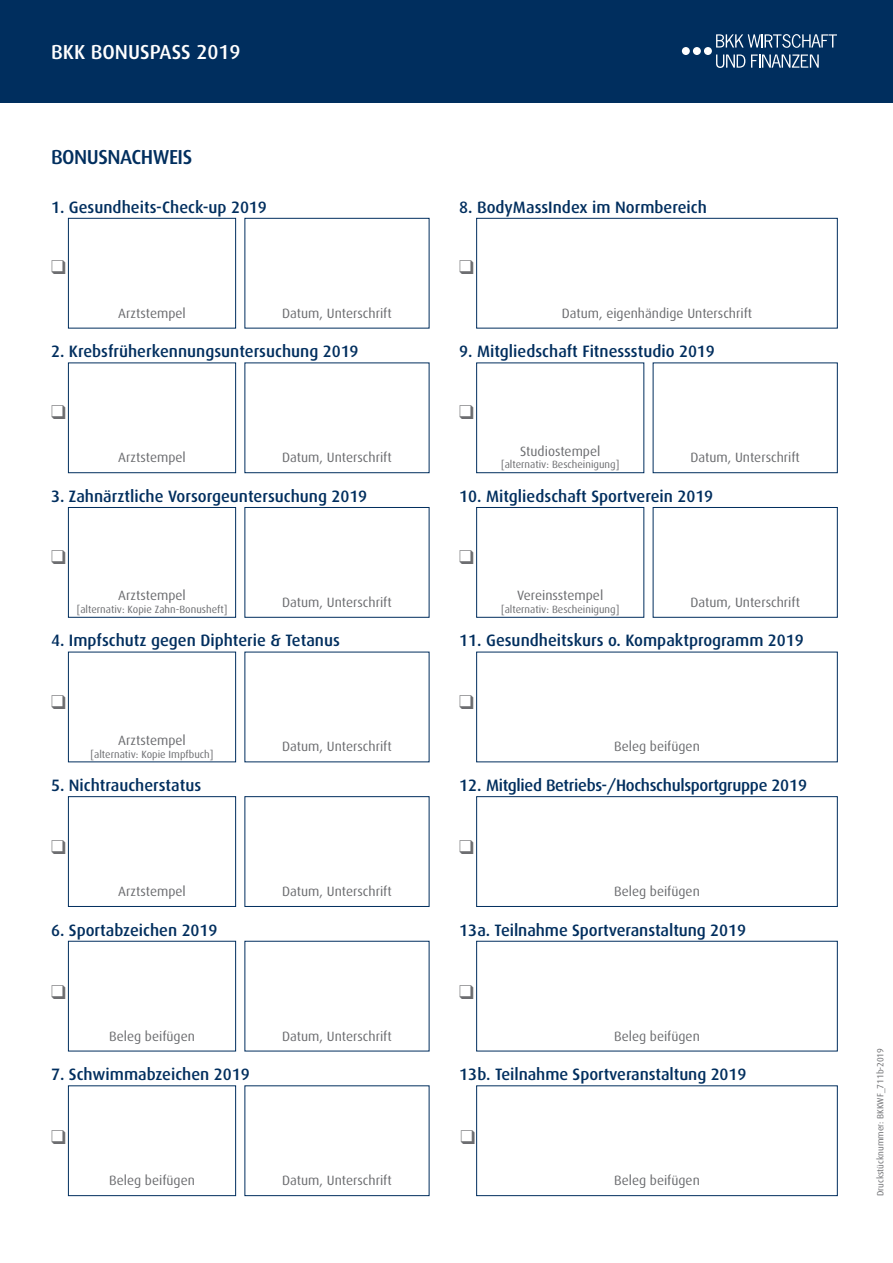
<style>
.page{position:relative;width:893px;height:1263px;background:#fff}
.page>*{position:absolute;margin:0;border:0;box-sizing:border-box;transform-origin:0 0}
.t1{font:500 20.25px "Dax";color:#fff}
.t2{font:500 20.25px "Dax";letter-spacing:-.025em;color:#002e5e}
.t3{font:500 16.5px "Dax";color:#002e5e}
.t4{font:500 16.5px "Dax";letter-spacing:-.02em;color:#002e5e}
.t5{font:13.5px "Dax";color:#6c6d70}
.t6{font:10.5px "Dax";color:#6c6d70}
.t7{font:9px "Dax";color:#6c6d70}
</style>
<div class="page">
<div style="left:68px;top:218px;width:168px;height:110px;border:1px solid #002e5e"></div>
<div style="left:68px;top:362px;width:168px;height:111px;border:1px solid #002e5e"></div>
<div style="left:68px;top:507px;width:168px;height:111px;border:1px solid #002e5e"></div>
<div style="left:68px;top:652px;width:168px;height:110px;border:1px solid #002e5e"></div>
<div style="left:68px;top:796px;width:168px;height:111px;border:1px solid #002e5e"></div>
<div style="left:68px;top:941px;width:168px;height:110px;border:1px solid #002e5e"></div>
<div style="left:68px;top:1085px;width:168px;height:111px;border:1px solid #002e5e"></div>
<div style="left:476px;top:362px;width:168px;height:111px;border:1px solid #002e5e"></div>
<div style="left:244px;top:218px;width:185px;height:110px;border:1px solid #002e5e"></div>
<div style="left:244px;top:362px;width:185px;height:111px;border:1px solid #002e5e"></div>
<div style="left:244px;top:507px;width:185px;height:111px;border:1px solid #002e5e"></div>
<div style="left:244px;top:796px;width:185px;height:111px;border:1px solid #002e5e"></div>
<div style="left:244px;top:1085px;width:185px;height:111px;border:1px solid #002e5e"></div>
<div style="left:653px;top:362px;width:185px;height:111px;border:1px solid #002e5e"></div>
<div style="left:476px;top:507px;width:168px;height:111px;border:1px solid #002e5e"></div>
<div style="left:476px;top:796px;width:362px;height:111px;border:1px solid #002e5e"></div>
<div style="left:476px;top:1085px;width:362px;height:111px;border:1px solid #002e5e"></div>
<div style="left:653px;top:507px;width:185px;height:111px;border:1px solid #002e5e"></div>
<div style="left:476px;top:218px;width:362px;height:110px;border:1px solid #002e5e"></div>
<div style="left:0;top:0;width:893px;height:102px;background:#002e5e"></div>
<svg style="left:716px;top:34px;width:121px;height:14px"></svg>
<svg style="left:716px;top:55px;width:29px;height:13px"></svg>
<svg style="left:751px;top:55px;width:68px;height:13px"></svg>
<div style="left:704px;top:47px;width:8px;height:8px;background:#fff;border-radius:50%"></div>
<div style="left:693px;top:47px;width:8px;height:8px;background:#fff;border-radius:50%"></div>
<div style="left:682px;top:47px;width:8px;height:8px;background:#fff;border-radius:50%"></div>
<p class="t1" style="left:51px;top:40px;width:191px">BKK BONUSPASS 2019</p>
<p class="t2" style="left:51px;top:146px;width:143px">BONUSNACHWEIS</p>
<p class="t3" style="left:51px;top:198px;width:217px">1. Gesundheits-Check-up 2019</p>
<p class="t3" style="left:459px;top:198px;width:249px">8. BodyMassIndex im Normbereich</p>
<p class="t5" style="left:118px;top:305px;width:69px">Arztstempel</p>
<p class="t5" style="left:282px;top:305px;width:111px">Datum, Unterschrift</p>
<p class="t5" style="left:562px;top:305px;width:192px">Datum, eigenhändige Unterschrift</p>
<p class="t3" style="left:51px;top:342px;width:309px">2. Krebsfrüherkennungsuntersuchung 2019</p>
<p class="t3" style="left:459px;top:342px;width:257px">9. Mitgliedschaft Fitnessstudio 2019</p>
<p class="t5" style="left:118px;top:450px;width:69px">Arztstempel</p>
<p class="t5" style="left:282px;top:450px;width:111px">Datum, Unterschrift</p>
<p class="t3" style="left:51px;top:487px;width:318px">3. Zahnärztliche Vorsorgeuntersuchung 2019</p>
<p class="t5" style="left:520px;top:444px;width:82px">Studiostempel</p>
<p class="t6" style="left:501px;top:459px;width:120px">[alternativ: Bescheinigung]</p>
<p class="t5" style="left:690px;top:450px;width:111px">Datum, Unterschrift</p>
<p class="t3" style="left:459px;top:487px;width:256px">10. Mitgliedschaft Sportverein 2019</p>
<p class="t5" style="left:118px;top:588px;width:69px">Arztstempel</p>
<p class="t6" style="left:77px;top:604px;width:152px">[alternativ: Kopie Zahn-Bonusheft]</p>
<p class="t5" style="left:282px;top:595px;width:111px">Datum, Unterschrift</p>
<p class="t5" style="left:517px;top:588px;width:88px">Vereinsstempel</p>
<p class="t6" style="left:501px;top:604px;width:120px">[alternativ: Bescheinigung]</p>
<p class="t5" style="left:690px;top:595px;width:111px">Datum, Unterschrift</p>
<p class="t3" style="left:51px;top:631px;width:290px">4. Impfschutz gegen Diphterie &amp; Tetanus</p>
<p class="t3" style="left:459px;top:631px;width:346px">11. Gesundheitskurs o. Kompaktprogramm 2019</p>
<p class="t5" style="left:118px;top:733px;width:69px">Arztstempel</p>
<p class="t6" style="left:91px;top:748px;width:124px">[alternativ: Kopie Impfbuch]</p>
<p class="t5" style="left:282px;top:739px;width:111px">Datum, Unterschrift</p>
<p class="t5" style="left:614px;top:739px;width:87px">Beleg beifügen</p>
<p class="t3" style="left:51px;top:776px;width:152px">5. Nichtraucherstatus</p>
<p class="t4" style="left:459px;top:776px;width:349px">12. Mitglied Betriebs-/Hochschulsportgruppe 2019</p>
<p class="t5" style="left:118px;top:884px;width:69px">Arztstempel</p>
<p class="t5" style="left:282px;top:884px;width:111px">Datum, Unterschrift</p>
<p class="t5" style="left:614px;top:884px;width:87px">Beleg beifügen</p>
<p class="t3" style="left:51px;top:920px;width:168px">6. Sportabzeichen 2019</p>
<p class="t3" style="left:459px;top:920px;width:288px">13a. Teilnahme Sportveranstaltung 2019</p>
<p class="t5" style="left:109px;top:1028px;width:87px">Beleg beifügen</p>
<p class="t5" style="left:282px;top:1028px;width:111px">Datum, Unterschrift</p>
<p class="t5" style="left:614px;top:1028px;width:87px">Beleg beifügen</p>
<p class="t3" style="left:51px;top:1065px;width:200px">7. Schwimmabzeichen 2019</p>
<p class="t5" style="left:109px;top:1173px;width:87px">Beleg beifügen</p>
<p class="t5" style="left:282px;top:1173px;width:111px">Datum, Unterschrift</p>
<p class="t3" style="left:459px;top:1065px;width:289px">13b. Teilnahme Sportveranstaltung 2019</p>
<p class="t5" style="left:614px;top:1173px;width:87px">Beleg beifügen</p>
<p class="t7" style="left:875px;top:1196px;width:149px;rotate:-90deg">Druckstücknummer: BKKWF_711b-2019</p>
</div>
